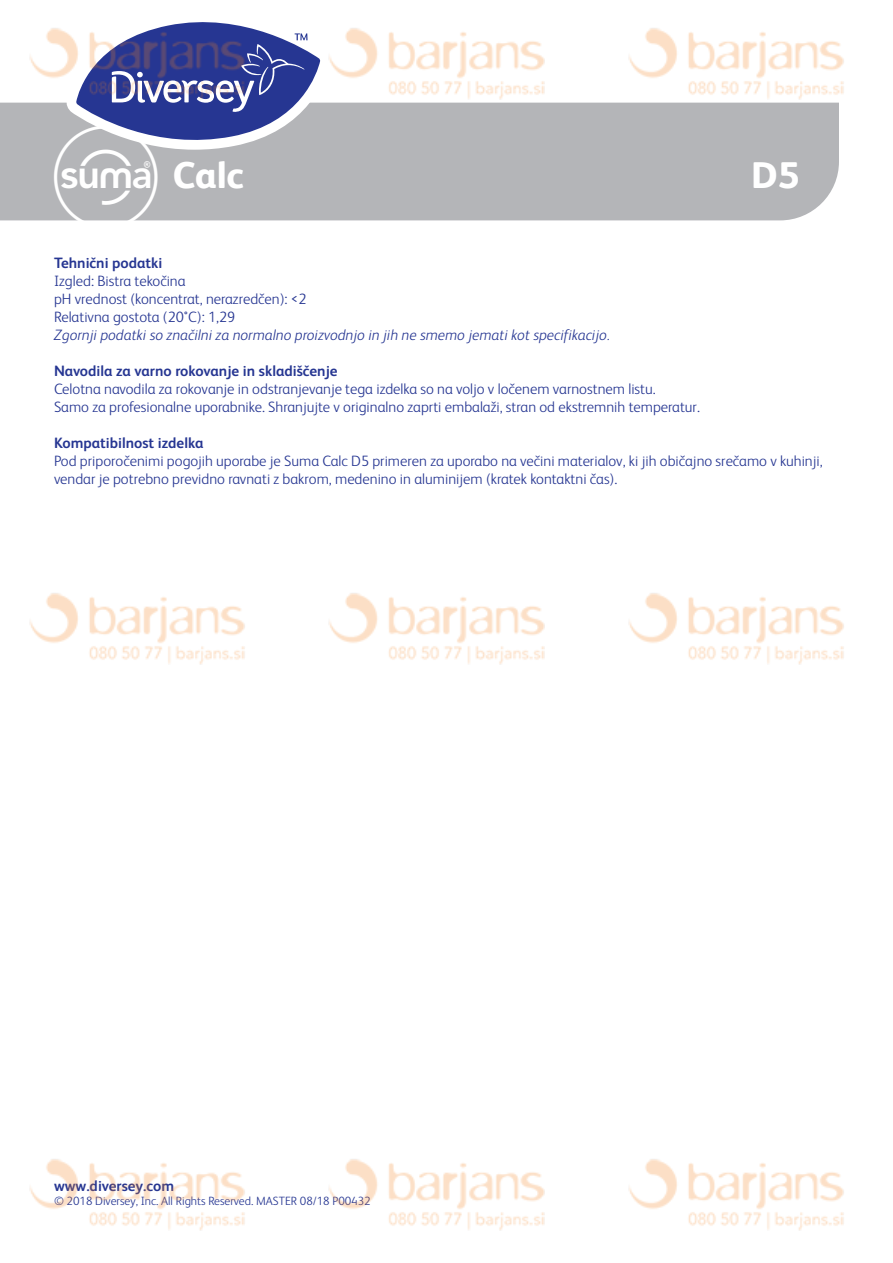
<style>
.page{position:relative;width:893px;height:1263px;background:#fff}
.page>*{position:absolute;margin:0;border:0;box-sizing:border-box;transform-origin:0 0}
.t1{font:800 37.5px "FS Albert Pro";color:#fff}
.t2{font:300 15px "FS Albert";color:#263692}
.t3{font:700 15px "FS Albert";color:#263692}
.t4{font:italic 300 15px "FS Albert";color:#263692}
.t5{font:13.5px/20.2px "FS Albert Pro";color:#263692}
.t6{font:italic 13.5px "FS Albert Pro";color:#263692}
.t7{font:700 13.5px "FS Albert Pro";color:#263692}
.t8{font:300 12px "FS Albert";color:#263692}
.s1{font-family:"Sub Brand Logo";font-weight:400;font-size:27px}
.s2{font-weight:700}
</style>
<div class="page">
<div style="left:0;top:103px;width:839px;height:117px;background:#b4b5b8"></div>
<svg style="left:66px;top:33px;width:265px;height:118px"></svg>
<img style="left:22px;top:22px;width:250px;height:88px">
<img style="left:322px;top:28px;width:249px;height:82px">
<img style="left:621px;top:28px;width:223px;height:82px">
<img style="left:29px;top:588px;width:216px;height:87px">
<img style="left:328px;top:593px;width:217px;height:72px">
<img style="left:628px;top:588px;width:218px;height:87px">
<img style="left:29px;top:1153px;width:243px;height:78px">
<img style="left:322px;top:1159px;width:249px;height:72px">
<img style="left:621px;top:1153px;width:225px;height:78px">
<p class="t1" style="left:54px;top:146px;width:192px"><span class="s1">s</span> Calc</p>
<p class="t1" style="left:751px;top:146px;width:49px">D5</p>
<p class="t3" style="left:54px;top:254px;width:110px">Tehnični podatki</p>
<p class="t2" style="left:54px;top:272px;width:133px">Izgled: Bistra tekočina</p>
<p class="t2" style="left:54px;top:290px;width:254px">pH vrednost (koncentrat, nerazredčen): &lt;2</p>
<p class="t2" style="left:54px;top:308px;width:183px">Relativna gostota (20°C): 1,29</p>
<p class="t4" style="left:54px;top:327px;width:557px">Zgornji podatki so značilni za normalno proizvodnjo in jih ne smemo jemati kot specifikacijo.</p>
<p class="t3" style="left:54px;top:362px;width:285px">Navodila za varno rokovanje in skladiščenje</p>
<p class="t2" style="left:54px;top:380px;width:603px">Celotna navodila za rokovanje in odstranjevanje tega izdelka so na voljo v ločenem varnostnem listu.</p>
<p class="t2" style="left:54px;top:398px;width:647px">Samo za profesionalne uporabnike. Shranjujte v originalno zaprti embalaži, stran od ekstremnih temperatur.</p>
<p class="t3" style="left:54px;top:434px;width:151px">Kompatibilnost izdelka</p>
<p class="t2" style="left:54px;top:452px;width:770px">Pod priporočenimi pogojih uporabe je Suma Calc D5 primeren za uporabo na večini materialov, ki jih običajno srečamo v kuhinji,</p>
<p class="t2" style="left:54px;top:470px;width:565px">vendar je potrebno previdno ravnati z bakrom, medenino in aluminijem (kratek kontaktni čas).</p>
<p class="t5" style="left:54px;top:300px;width:484px"><span class="s2">Description<br></span>Suma Calc D5 is a concentrated acidic cleaner for descaling of dishwashing machines</p>
<p class="t5" style="left:54px;top:378px;width:491px"><span class="s2">Key properties<br></span>Suma Calc D5 is an acidic cleaner for the removal of limescale from kitchen equipment</p>
<p class="t7" style="left:54px;top:478px;width:50px">Benefits</p>
<p class="t3" style="left:54px;top:1177px;width:122px">www.diversey.com</p>
<p class="t8" style="left:54px;top:1194px;width:318px">© 2018 Diversey, Inc. All Rights Reserved. MASTER 08/18 P00432</p>
<p class="t6" style="left:54px;top:1192px;width:61px">directions.</p>
</div>
